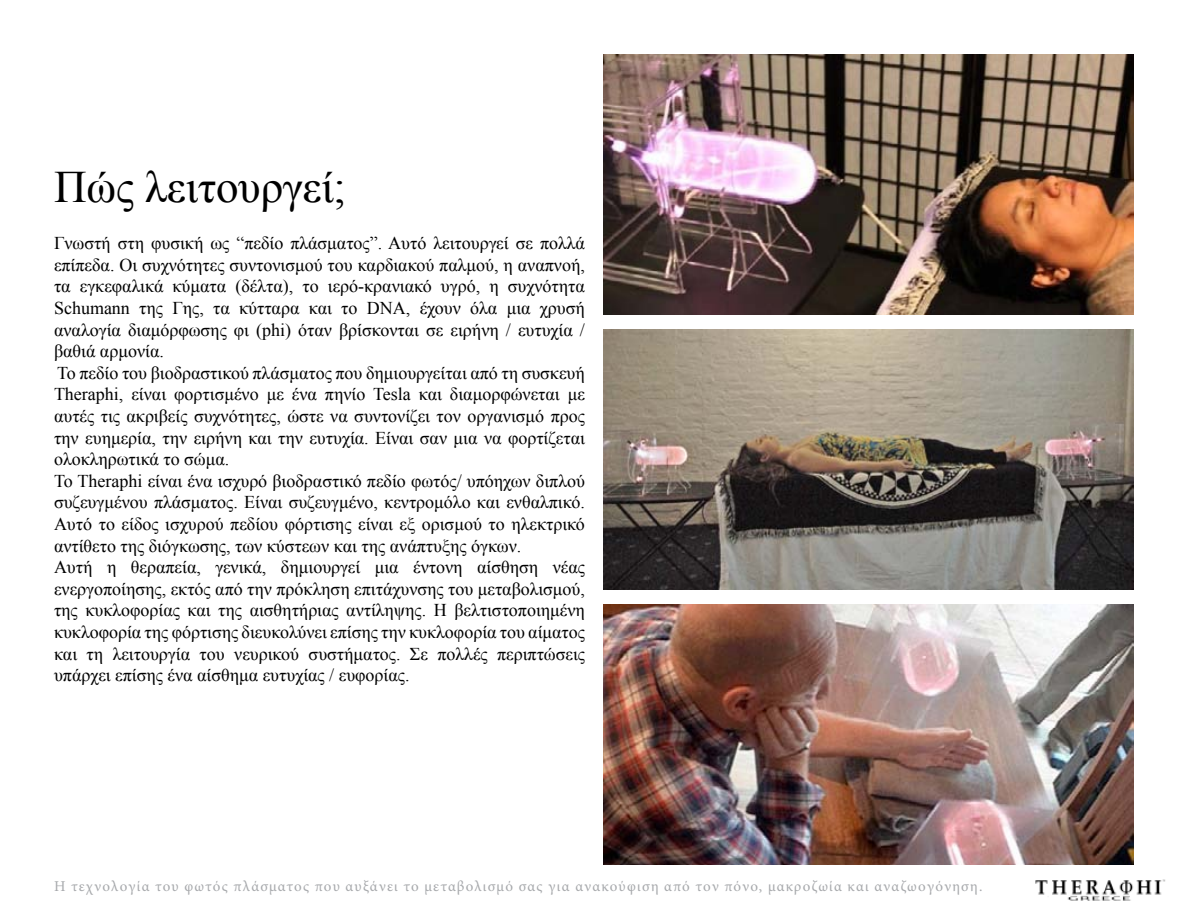
<style>
.page{position:relative;width:1188px;height:918px;background:#fff}
.page>*{position:absolute;margin:0;border:0;box-sizing:border-box;transform-origin:0 0}
.t1{font:45px "Times New Roman";color:#000}
.t2{font:18px/21.6px "Times New Roman";color:#000}
.t3{font:15px "Minion Pro";letter-spacing:.075em;color:#a7a9ac}
</style>
<div class="page">
<img style="left:1035px;top:880px;width:130px;height:21px">
<img style="left:603px;top:54px;width:531px;height:260px">
<img style="left:603px;top:329px;width:531px;height:261px">
<img style="left:603px;top:604px;width:531px;height:261px">
<h1 class="t1" style="left:54px;top:157px;width:293px">Πώς λειτουργεί;</h1>
<p class="t2" style="left:54px;top:232px;width:533px">Γνωστή στη φυσική ως “πεδίο πλάσματος”. Αυτό λειτουργεί σε πολλά επίπεδα. Οι συχνότητες συντονισμού του καρδιακού παλμού, η αναπνοή, τα εγκεφαλικά κύματα (δέλτα), το ιερό-κρανιακό υγρό, η συχνότητα Schumann της Γης, τα κύτταρα και το DNA, έχουν όλα μια χρυσή αναλογία διαμόρφωσης φι (phi) όταν βρίσκονται σε ειρήνη / ευτυχία / βαθιά αρμονία.<br>Το πεδίο του βιοδραστικού πλάσματος που δημιουργείται από τη συσκευή Theraphi, είναι φορτισμένο με ένα πηνίο Tesla και διαμορφώνεται με αυτές τις ακριβείς συχνότητες, ώστε να συντονίζει τον οργανισμό προς την ευημερία, την ειρήνη και την ευτυχία. Είναι σαν μια να φορτίζεται ολοκληρωτικά το σώμα.<br>Το Theraphi είναι ένα ισχυρό βιοδραστικό πεδίο φωτός/ υπόηχων διπλού συζευγμένου πλάσματος. Είναι συζευγμένο, κεντρομόλο και ενθαλπικό.<br>Αυτό το είδος ισχυρού πεδίου φόρτισης είναι εξ ορισμού το ηλεκτρικό αντίθετο της διόγκωσης, των κύστεων και της ανάπτυξης όγκων.<br>Αυτή η θεραπεία, γενικά, δημιουργεί μια έντονη αίσθηση νέας ενεργοποίησης, εκτός από την πρόκληση επιτάχυνσης του μεταβολισμού, της κυκλοφορίας και της αισθητήριας αντίληψης. Η βελτιστοποιημένη κυκλοφορία της φόρτισης διευκολύνει επίσης την κυκλοφορία του αίματος και τη λειτουργία του νευρικού συστήματος. Σε πολλές περιπτώσεις υπάρχει επίσης ένα αίσθημα ευτυχίας / ευφορίας.</p>
<p class="t3" style="left:54px;top:876px;width:930px">Η τεχνολογία του φωτός πλάσματος που αυξάνει το μεταβολισμό σας για ανακούφιση από τον πόνο, μακροζωία και αναζωογόνηση.</p>
</div>
